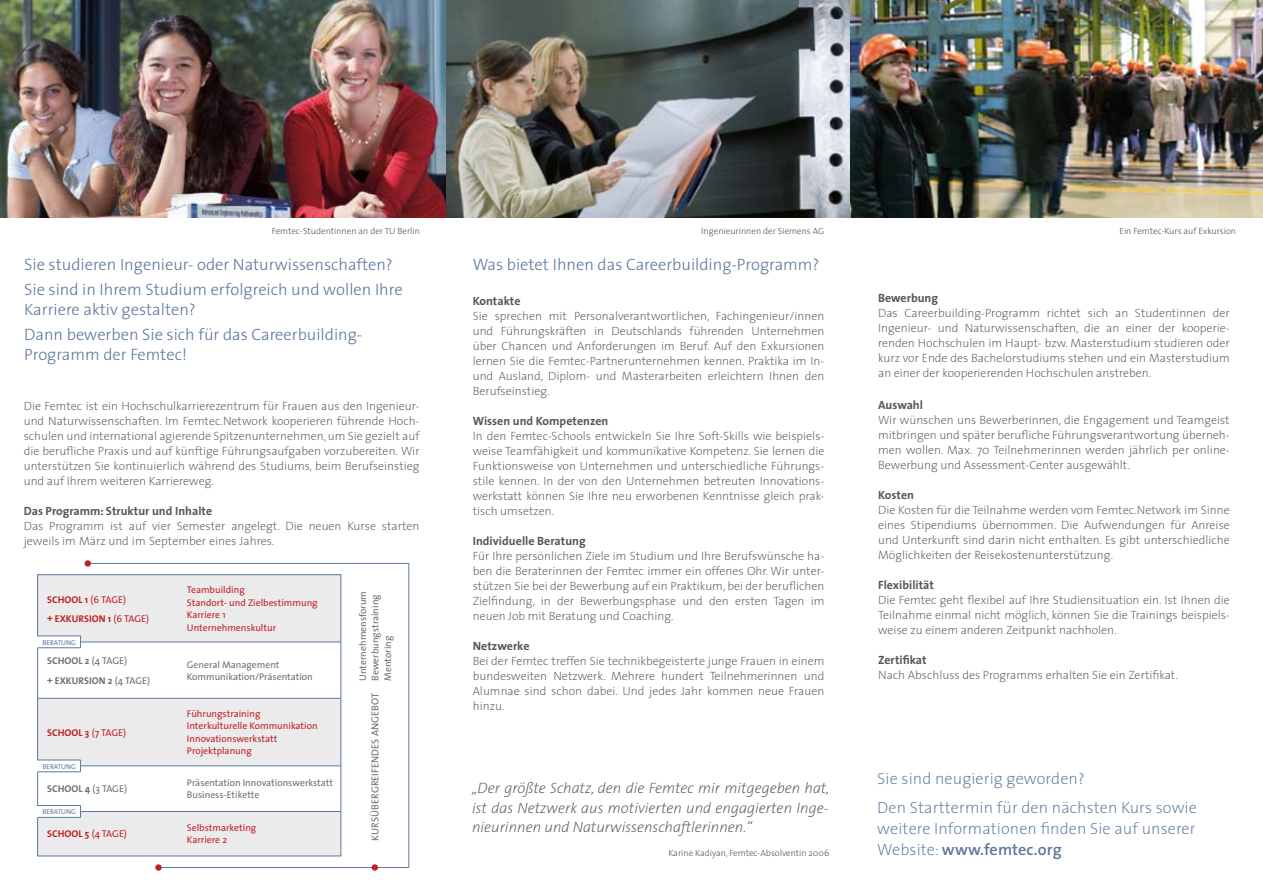
<style>
.page{position:relative;width:1263px;height:893px;background:#fff}
.page>*{position:absolute;margin:0;border:0;box-sizing:border-box;transform-origin:0 0}
.t1{font:300 16.5px/24.8px "The Sans";color:#5d799d}
.t2{font:200 16.2px/28.5px "The Sans";letter-spacing:.005em;color:#5d799d}
.t3{font:italic 200 15px/19.5px "The Sans";color:#575656;text-align:justify}
.t4{font:200 12px/15px "The Sans";color:#575656;text-align:justify}
.t5{font:700 12px "The Sans";color:#575656}
.t6{font:10.2px "The Sans";color:#6f6f6f}
.t7{font:700 9.9px/19.2px "The Sans";letter-spacing:.005em;color:#c21f26}
.t8{font:700 9.9px/19.2px "The Sans";letter-spacing:.005em;color:#6f6f6f}
.t9{font:9.75px/12.5px "The Sans";color:#c21f26}
.t10{font:9.75px/12.5px "The Sans";color:#6f6f6f}
.t11{font:300 9px "The Sans";color:#575656}
.t12{font:7.05px "The Sans";color:#5d799d}
.s1{font-weight:400}
.s2{font-weight:600}
</style>
<div class="page">
<img style="left:0;top:0;width:1263px;height:218px">
<div style="left:38px;top:575px;width:303px;height:67px;background:#ebebeb"></div>
<div style="left:38px;top:698px;width:303px;height:68px;background:#ebebeb"></div>
<div style="left:38px;top:811px;width:303px;height:45px;background:#ebebeb"></div>
<hr style="left:38px;top:642px;width:303px;height:1px;background:#5d799d">
<hr style="left:158px;top:867px;width:251px;height:1px;background:#5d799d">
<hr style="left:38px;top:698px;width:303px;height:1px;background:#5d799d">
<hr style="left:38px;top:766px;width:303px;height:1px;background:#5d799d">
<hr style="left:38px;top:811px;width:303px;height:1px;background:#5d799d">
<hr style="left:409px;top:563px;width:1px;height:304px;background:#5d799d">
<div style="left:37px;top:574px;width:304px;height:282px;border:1px solid #5d799d"></div>
<hr style="left:87px;top:563px;width:322px;height:1px;background:#5d799d">
<div style="left:85px;top:560px;width:6px;height:7px;background:#c21f26;border-radius:50%"></div>
<svg style="left:155px;top:864px;width:7px;height:7px"></svg>
<div style="left:372px;top:864px;width:6px;height:7px;background:#c21f26;border-radius:50%"></div>
<div style="left:33px;top:636px;width:48px;height:12px;background:#fff"></div>
<hr style="left:37px;top:636px;width:44px;height:1px;background:#5d799d">
<hr style="left:37px;top:647px;width:44px;height:1px;background:#5d799d">
<div style="left:33px;top:760px;width:48px;height:12px;background:#fff"></div>
<hr style="left:37px;top:760px;width:44px;height:1px;background:#5d799d">
<hr style="left:37px;top:772px;width:44px;height:1px;background:#5d799d">
<div style="left:33px;top:806px;width:48px;height:11px;background:#fff"></div>
<hr style="left:37px;top:805px;width:44px;height:1px;background:#5d799d">
<hr style="left:37px;top:817px;width:44px;height:1px;background:#5d799d">
<p class="t11" style="left:272px;top:224px;width:150px">Femtec-Studentinnen an der TU Berlin</p>
<p class="t11" style="left:701px;top:224px;width:125px">Ingenieurinnen der Siemens AG</p>
<p class="t11" style="left:1119px;top:224px;width:118px">Ein Femtec-Kurs auf Exkursion</p>
<h1 class="t1" style="left:24px;top:252px;width:380px">Sie studieren Ingenieur- oder Naturwissenschaften?<br>Sie sind in Ihrem Studium erfolgreich und wollen Ihre</h1>
<h1 class="t1" style="left:24px;top:297px;width:340px">Karriere aktiv gestalten?<br>Dann bewerben Sie sich für das Careerbuilding-</h1>
<h1 class="t1" style="left:24px;top:342px;width:164px">Programm der Femtec!</h1>
<p class="t4" style="left:24px;top:398px;width:397px">Die Femtec ist ein Hochschulkarrierezentrum für Frauen aus den Ingenieur&shy;und Naturwissenschaften. Im Femtec.Network kooperieren führende Hoch&shy;schulen und international agierende Spitzenunternehmen, um Sie gezielt auf die berufliche Praxis und auf künftige Führungsaufgaben vorzubereiten. Wir unterstützen Sie kontinuierlich während des Studiums, beim Berufseinstieg und auf Ihrem weiteren Karriereweg.</p>
<p class="t5" style="left:24px;top:501px;width:190px">Das Programm: Struktur und Inhalte</p>
<p class="t4" style="left:24px;top:518px;width:397px">Das Programm ist auf vier Semester angelegt. Die neuen Kurse starten jeweils im März und im September eines Jahres.</p>
<p class="t7" style="left:47px;top:589px;width:103px">SCHOOL 1 <span class="s1">(6 TAGE)<br></span>+ EXKURSION 1 <span class="s1">(6 TAGE)</span></p>
<p class="t12" style="left:43px;top:636px;width:35px">BERATUNG</p>
<p class="t8" style="left:47px;top:651px;width:104px">SCHOOL 2 <span class="s1">(4 TAGE)<br></span>+ EXKURSION 2 <span class="s1">(4 TAGE)</span></p>
<p class="t7" style="left:47px;top:723px;width:80px">SCHOOL 3 <span class="s1">(7 TAGE)</span></p>
<p class="t12" style="left:43px;top:760px;width:35px">BERATUNG</p>
<p class="t8" style="left:47px;top:779px;width:81px">SCHOOL 4 <span class="s1">(3 TAGE)</span></p>
<p class="t7" style="left:47px;top:824px;width:81px">SCHOOL 5 <span class="s1">(4 TAGE)</span></p>
<p class="t12" style="left:43px;top:806px;width:35px">BERATUNG</p>
<p class="t9" style="left:187px;top:584px;width:132px">Teambuilding<br>Standort- und Zielbestimmung<br>Karriere 1<br>Unternehmenskultur</p>
<p class="t10" style="left:187px;top:658px;width:127px">General Management<br>Kommunikation/Präsentation</p>
<p class="t9" style="left:187px;top:707px;width:132px">Führungstraining<br>Interkulturelle Kommunikation<br>Innovationswerkstatt<br>Projektplanung</p>
<p class="t10" style="left:187px;top:776px;width:148px">Präsentation Innovationswerkstatt<br>Business-Etikette</p>
<p class="t9" style="left:187px;top:821px;width:71px">Selbstmarketing<br>Karriere 2</p>
<p class="t10" style="left:356px;top:681px;width:91px;rotate:-90deg">Unternehmensforum<br>Bewerbungstraining<br>Mentoring</p>
<p class="t6" style="left:367px;top:841px;width:149px;rotate:-90deg">KURSÜBERGREIFENDES ANGEBOT</p>
<h1 class="t1" style="left:473px;top:252px;width:348px">Was bietet Ihnen das Careerbuilding-Programm?</h1>
<p class="t5" style="left:473px;top:291px;width:49px">Kontakte</p>
<p class="t4" style="left:473px;top:308px;width:353px">Sie sprechen mit Personalverantwortlichen, Fachingenieur/innen und Führungskräften in Deutschlands führenden Unternehmen über Chancen und Anforderungen im Beruf. Auf den Exkursionen lernen Sie die Femtec-Partnerunternehmen kennen. Praktika im In&shy;und Ausland, Diplom- und Masterarbeiten erleichtern Ihnen den Berufseinstieg.</p>
<p class="t5" style="left:473px;top:411px;width:137px">Wissen und Kompetenzen</p>
<p class="t4" style="left:473px;top:428px;width:353px">In den Femtec-Schools entwickeln Sie Ihre Soft-Skills wie beispiels&shy;weise Teamfähigkeit und kommunikative Kompetenz. Sie lernen die Funktionsweise von Unternehmen und unterschiedliche Führungs&shy;stile kennen. In der von den Unternehmen betreuten Innovations&shy;werkstatt können Sie Ihre neu erworbenen Kenntnisse gleich prak&shy;tisch umsetzen.</p>
<p class="t5" style="left:473px;top:531px;width:115px">Individuelle Beratung</p>
<p class="t4" style="left:473px;top:548px;width:353px">Für Ihre persönlichen Ziele im Studium und Ihre Berufswünsche ha&shy;ben die Beraterinnen der Femtec immer ein offenes Ohr. Wir unter&shy;stützen Sie bei der Bewerbung auf ein Praktikum, bei der beruflichen Zielfindung, in der Bewerbungsphase und den ersten Tagen im neuen Job mit Beratung und Coaching.</p>
<p class="t5" style="left:473px;top:636px;width:58px">Netzwerke</p>
<p class="t4" style="left:473px;top:653px;width:353px">Bei der Femtec treffen Sie technikbegeisterte junge Frauen in einem bundesweiten Netzwerk. Mehrere hundert Teilnehmerinnen und Alumnae sind schon dabei. Und jedes Jahr kommen neue Frauen hinzu.</p>
<p class="t3" style="left:472px;top:778px;width:359px">„Der größte Schatz, den die Femtec mir mitgegeben hat, ist das Netzwerk aus motivierten und engagierten Inge&shy;nieurinnen und Naturwissenschaftlerinnen.“</p>
<p class="t11" style="left:668px;top:845px;width:162px">Karine Kadiyan, Femtec-Absolventin 2006</p>
<p class="t5" style="left:878px;top:288px;width:61px">Bewerbung</p>
<p class="t4" style="left:878px;top:305px;width:353px">Das Careerbuilding-Programm richtet sich an Studentinnen der Ingenieur- und Naturwissenschaften, die an einer der kooperie&shy;renden Hochschulen im Haupt- bzw. Masterstudium studieren oder kurz vor Ende des Bachelorstudiums stehen und ein Masterstudium an einer der kooperierenden Hochschulen anstreben.</p>
<p class="t5" style="left:878px;top:395px;width:46px">Auswahl</p>
<p class="t4" style="left:878px;top:412px;width:353px">Wir wünschen uns Bewerberinnen, die Engagement und Teamgeist mitbringen und später berufliche Führungsverantwortung überneh&shy;men wollen. Max. 70 Teilnehmerinnen werden jährlich per online-Bewerbung und Assessment-Center ausgewählt.</p>
<p class="t5" style="left:878px;top:485px;width:37px">Kosten</p>
<p class="t4" style="left:878px;top:502px;width:353px">Die Kosten für die Teilnahme werden vom Femtec.Network im Sinne eines Stipendiums übernommen. Die Aufwendungen für Anreise und Unterkunft sind darin nicht enthalten. Es gibt unterschiedliche Möglichkeiten der Reisekostenunterstützung.</p>
<p class="t5" style="left:878px;top:575px;width:57px">Flexibilität</p>
<p class="t4" style="left:878px;top:592px;width:353px">Die Femtec geht flexibel auf Ihre Studiensituation ein. Ist Ihnen die Teilnahme einmal nicht möglich, können Sie die Trainings beispiels&shy;weise zu einem anderen Zeitpunkt nachholen.</p>
<p class="t5" style="left:878px;top:650px;width:50px">Zertifikat</p>
<p class="t4" style="left:878px;top:667px;width:302px">Nach Abschluss des Programms erhalten Sie ein Zertifikat.</p>
<h2 class="t2" style="left:877px;top:764px;width:321px">Sie sind neugierig geworden?<br>Den Starttermin für den nächsten Kurs sowie</h2>
<h2 class="t2" style="left:877px;top:817px;width:320px;line-height:21px">weitere Informationen finden Sie auf unserer<br>Website: <span class="s2">www.femtec.org</span></h2>
</div>
